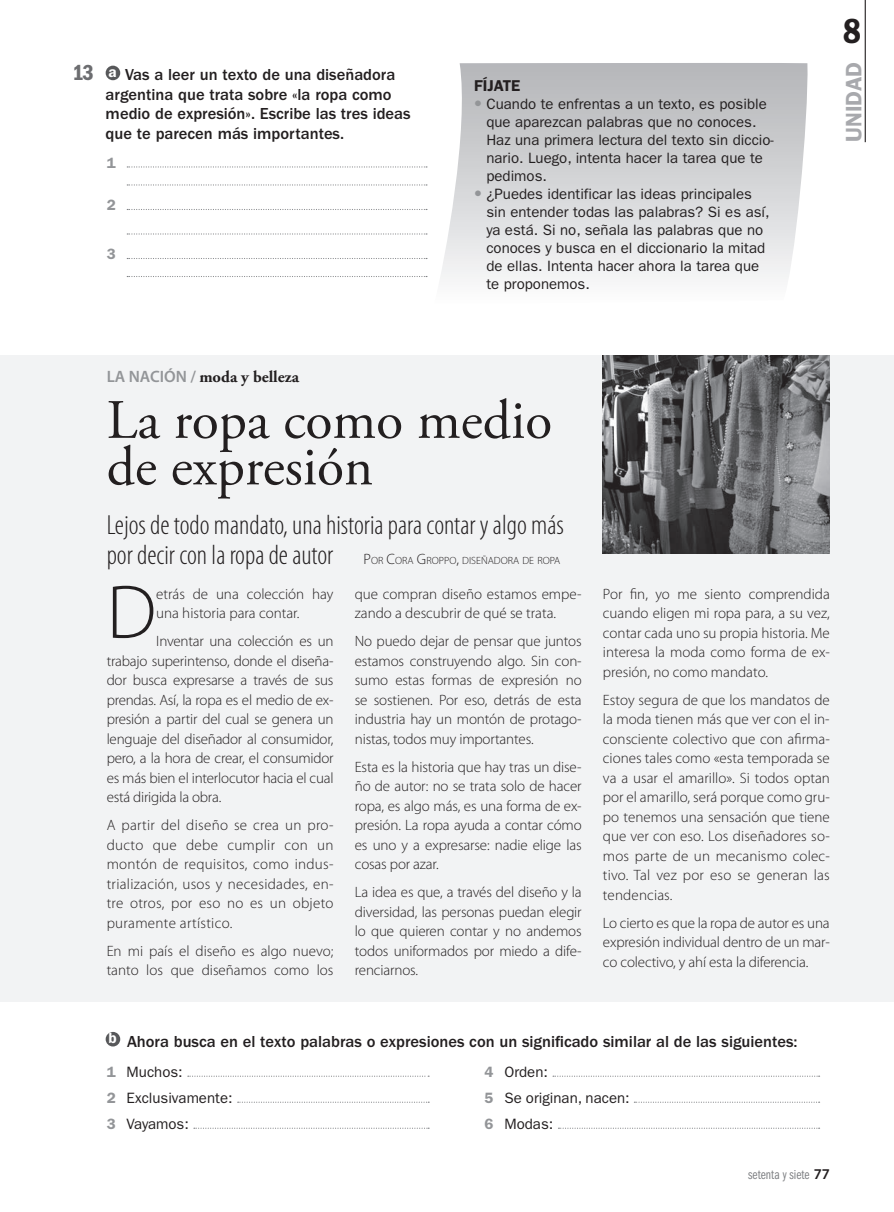
<style>
.page{position:relative;width:894px;height:1212px;background:#fff}
.page>*{position:absolute;margin:0;border:0;box-sizing:border-box;transform-origin:0 0}
.t1{font:300 76.5px "Myriad Pro";color:#231f20}
.t2{font:55.5px/46.5px "Adobe Garamond Pro";color:#231f20}
.t3{font:36px "ITC Franklin Gothic Std Dm Cd";color:#231f20}
.t4{font:300 condensed 27.75px "Myriad Pro";color:#231f20}
.t5{font:600 22.5px "ITC Franklin Gothic Std";color:#a8a9ad}
.t6{font:500 16.5px/19.5px "ITC Franklin Gothic Std";color:#231f20}
.t7{font:700 16.5px "Adobe Garamond Pro";color:#231f20}
.t8{font:600 15.75px "ITC Franklin Gothic Std";color:#231f20}
.t9{font:300 15px/19.5px "Myriad Pro";color:#231f20;text-align:justify}
.t10{font:15px/18px "ITC Franklin Gothic Std";color:#231f20}
.t11{font:600 15px "ITC Franklin Gothic Std";color:#939598}
.t12{font:13.5px "ITC Franklin Gothic Std Bk Cp";color:#808285}
.t13{font:300 10.5px "Myriad Pro";color:#231f20}
.s1{font-family:"ITC Franklin Gothic Std Dm Cd";font-weight:400;font-size:22.5px;color:#6c6d70}
.s2{font-family:"Officina Sans Std";font-size:15.75px;color:#939598}
.s3{font-family:"Myriad Pro";font-weight:600;color:#939598}
.s4{font-stretch:condensed;font-size:27.75px}
.s5{font-size:15px}
.s6{font-weight:600;color:#939598}
.s7{font-family:"Myriad Pro";font-weight:600;font-size:15px;color:#231f20}
</style>
<div class="page">
<hr style="left:864px;top:0;width:1px;height:142px;background:#231f20">
<div style="left:0;top:355px;width:894px;height:646px;background:#f2f3f4"></div>
<div style="left:106px;top:66px;width:14px;height:14px;background:#57585a;border-radius:50%"></div>
<svg style="left:127px;top:166px;width:300px;height:1px"></svg>
<svg style="left:127px;top:184px;width:300px;height:1px"></svg>
<svg style="left:127px;top:209px;width:300px;height:1px"></svg>
<svg style="left:127px;top:233px;width:300px;height:1px"></svg>
<svg style="left:127px;top:258px;width:300px;height:1px"></svg>
<svg style="left:127px;top:276px;width:300px;height:1px"></svg>
<img style="left:603px;top:355px;width:226px;height:198px">
<div style="left:106px;top:1032px;width:14px;height:14px;background:#57585a;border-radius:50%"></div>
<svg style="left:188px;top:1075px;width:241px;height:1px"></svg>
<svg style="left:238px;top:1101px;width:191px;height:1px"></svg>
<svg style="left:194px;top:1127px;width:235px;height:1px"></svg>
<svg style="left:553px;top:1075px;width:266px;height:1px"></svg>
<svg style="left:634px;top:1101px;width:185px;height:1px"></svg>
<svg style="left:558px;top:1127px;width:261px;height:1px"></svg>
<svg style="left:440px;top:63px;width:368px;height:216px;background:#d4d5d7"></svg>
<p class="t6" style="left:106px;top:65px;width:306px;text-indent:-33px"><span class="s1">13</span> <sup>A</sup> Vas a leer un texto de una diseñadora argentina que trata sobre «la ropa como medio de expresión». Escribe las tres ideas que te parecen más importantes.</p>
<p class="t11" style="left:107px;top:153px;width:10px">1</p>
<p class="t11" style="left:107px;top:196px;width:10px">2</p>
<p class="t11" style="left:107px;top:245px;width:10px">3</p>
<p class="t8" style="left:474px;top:76px;width:48px">FÍJATE</p>
<p class="t10" style="left:486px;top:95px;width:289px;text-indent:-12px"><span class="s2">•</span> Cuando te enfrentas a un texto, es posible que aparezcan palabras que no conoces.<br>Haz una primera lectura del texto sin diccio&shy;nario. Luego, intenta hacer la tarea que te pedimos.</p>
<p class="t10" style="left:486px;top:185px;width:285px;text-indent:-12px"><span class="s2">•</span> ¿Puedes identificar las ideas principales sin entender todas las palabras? Si es así, ya está. Si no, señala las palabras que no conoces y busca en el diccionario la mitad de ellas. Intenta hacer ahora la tarea que te proponemos.</p>
<h3 class="t3" style="left:842px;top:10px;width:20px">8</h3>
<h3 class="t5" style="left:840px;top:142px;width:82px;rotate:-90deg">UNIDAD</h3>
<p class="t7" style="left:107px;top:367px;width:194px"><span class="s3">LA NACIÓN /</span> moda y belleza</p>
<h2 class="t2" style="left:107px;top:399px;width:447px">La ropa como medio de expresión</h2>
<h3 class="t4" style="left:107px;top:510px;width:459px">Lejos de todo mandato, una historia para contar y algo más</h3>
<p class="t13" style="left:107px;top:554px;width:455px"><span class="s4">por decir con la ropa de autor</span> <span class="s5">P</span>OR <span class="s5">C</span>ORA <span class="s5">G</span>ROPPO<span class="s5">,</span> DISEÑADORA DE ROPA</p>
<h1 class="t1" style="left:107px;top:570px;width:51px">D</h1>
<p class="t9" style="left:156px;top:584px;width:179px">etrás de una colección hay una historia para contar.</p>
<p class="t9" style="left:107px;top:632px;width:228px;text-indent:50px">Inventar una colección es un trabajo superintenso, donde el diseña&shy;dor busca expresarse a través de sus prendas. Así, la ropa es el medio de ex&shy;presión a partir del cual se genera un lenguaje del diseñador al consumidor, pero, a la hora de crear, el consumidor es más bien el interlocutor hacia el cual está dirigida la obra.</p>
<p class="t9" style="left:107px;top:816px;width:228px">A partir del diseño se crea un pro&shy;ducto que debe cumplir con un montón de requisitos, como indus&shy;trialización, usos y necesidades, en&shy;tre otros, por eso no es un objeto puramente artístico.</p>
<p class="t9" style="left:107px;top:941px;width:228px">En mi país el diseño es algo nuevo; tanto los que diseñamos como los</p>
<p class="t9" style="left:355px;top:584px;width:228px">que compran diseño estamos empe&shy;zando a descubrir de qué se trata.</p>
<p class="t9" style="left:355px;top:632px;width:228px">No puedo dejar de pensar que juntos estamos construyendo algo. Sin con&shy;sumo estas formas de expresión no se sostienen. Por eso, detrás de esta industria hay un montón de protago&shy;nistas, todos muy importantes.</p>
<p class="t9" style="left:355px;top:757px;width:228px">Esta es la historia que hay tras un dise&shy;ño de autor: no se trata solo de hacer ropa, es algo más, es una forma de ex&shy;presión. La ropa ayuda a contar cómo es uno y a expresarse: nadie elige las cosas por azar.</p>
<p class="t9" style="left:355px;top:883px;width:228px">La idea es que, a través del diseño y la diversidad, las personas puedan elegir lo que quieren contar y no andemos todos uniformados por miedo a dife&shy;renciarnos.</p>
<p class="t9" style="left:603px;top:584px;width:228px">Por fin, yo me siento comprendida cuando eligen mi ropa para, a su vez, contar cada uno su propia historia. Me interesa la moda como forma de ex&shy;presión, no como mandato.</p>
<p class="t9" style="left:603px;top:690px;width:228px">Estoy segura de que los mandatos de la moda tienen más que ver con el in&shy;consciente colectivo que con afirma&shy;ciones tales como «esta temporada se va a usar el amarillo». Si todos optan por el amarillo, será porque como gru&shy;po tenemos una sensación que tiene que ver con eso. Los diseñadores so&shy;mos parte de un mecanismo colec&shy;tivo. Tal vez por eso se generan las tendencias.</p>
<p class="t9" style="left:603px;top:913px;width:228px">Lo cierto es que la ropa de autor es una expresión individual dentro de un mar&shy;co colectivo, y ahí esta la diferencia.</p>
<p class="t6" style="left:108px;top:1031px;width:690px"><sup>B</sup> Ahora busca en el texto palabras o expresiones con un significado similar al de las siguientes:</p>
<p class="t10" style="left:107px;top:1058px;width:127px;line-height:26px"><span class="s6">1</span> Muchos:<br><span class="s6">2</span> Exclusivamente:<br><span class="s6">3</span> Vayamos:</p>
<p class="t10" style="left:484px;top:1058px;width:147px;line-height:26px"><span class="s6">4</span> Orden:<br><span class="s6">5</span> Se originan, nacen:<br><span class="s6">6</span> Modas:</p>
<p class="t12" style="left:748px;top:1167px;width:83px">setenta y siete <span class="s7">77</span></p>
</div>
